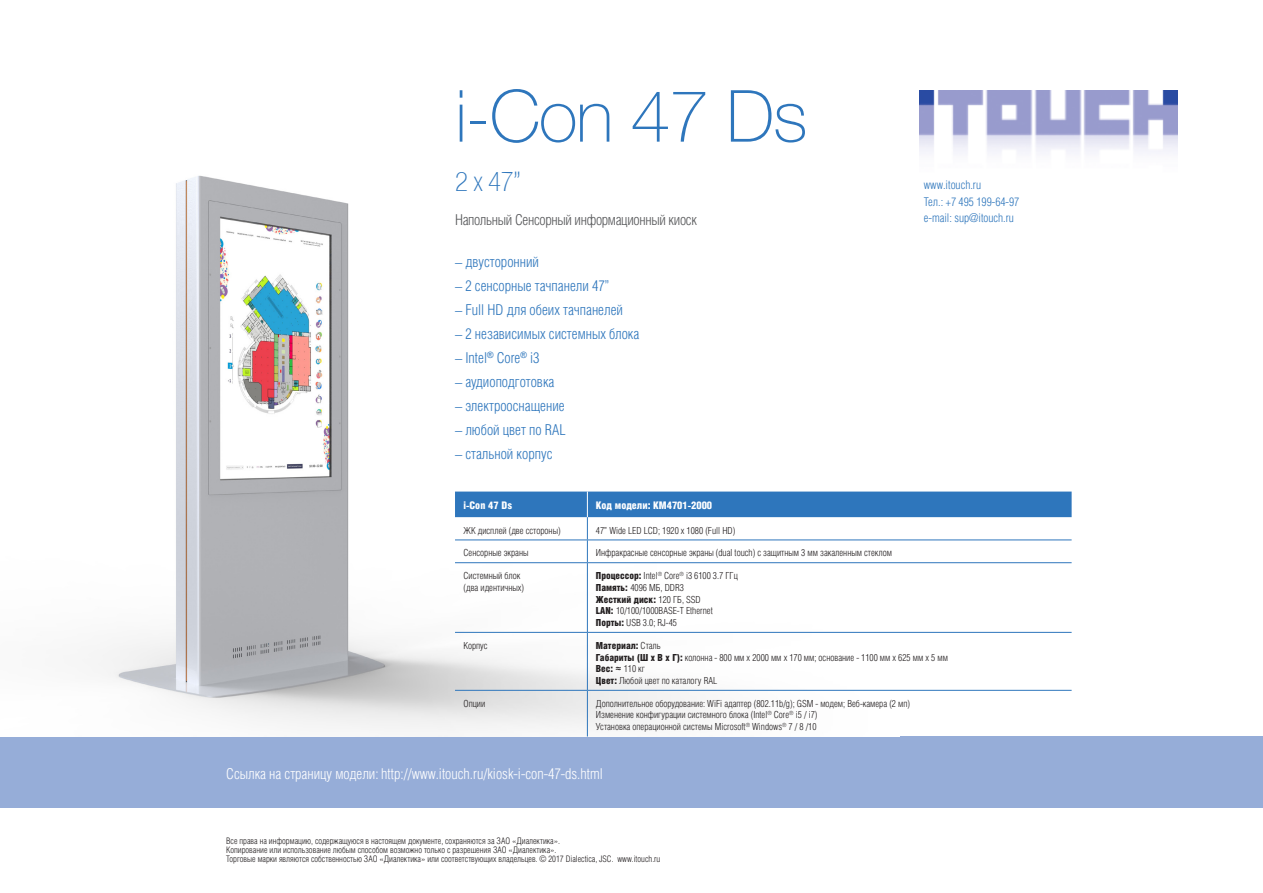
<style>
.page{position:relative;width:1263px;height:893px;background:#fff}
.page>*{position:absolute;margin:0;border:0;box-sizing:border-box;transform-origin:0 0}
.t1{font:100 72px "Helvetica Neue LT";letter-spacing:-.02em;color:#2e76bc}
.t2{font:100 condensed 27px "Helvetica Neue LT";color:#2e76bc}
.t3{font:300 15px "Helios Cond";color:#2e76bc}
.t4{font:300 15px "Helios Cond";color:#fff}
.t5{font:300 15px "Helios Cond";letter-spacing:-.02em;color:#57585a}
.text_tabl_1{font:300 12px "Helios Cond";color:#2e76bc}
.text_tabl_header{font:900 10.5px "Helios Cond";color:#fff}
.text_tabl_1-2{font:300 9.75px "Helios Cond";color:#231f20}
.text_tabl_1-3{font:900 9.75px "Helios Cond";color:#231f20}
.t6{font:300 9px "Helios Cond";color:#231f20}
.s1{font-weight:900}
.s2{font-weight:300}
.s3{font-family:"Arial";font-weight:400}
</style>
<div class="page">
<div style="left:0;top:736px;width:1263px;height:72px;background:#96add8"></div>
<img style="left:98px;top:175px;width:802px;height:561px">
<svg style="left:455px;top:492px;width:616px;height:70px"></svg>
<hr style="left:455px;top:562px;width:132px;height:1px;background:#2e76bc">
<hr style="left:587px;top:562px;width:484px;height:1px;background:#2e76bc">
<hr style="left:587px;top:563px;width:1px;height:69px;background:#2e76bc">
<hr style="left:455px;top:632px;width:132px;height:1px;background:#2e76bc">
<hr style="left:587px;top:632px;width:484px;height:1px;background:#2e76bc">
<hr style="left:587px;top:633px;width:1px;height:57px;background:#2e76bc">
<hr style="left:455px;top:690px;width:132px;height:1px;background:#2e76bc">
<hr style="left:587px;top:690px;width:484px;height:1px;background:#2e76bc">
<hr style="left:587px;top:691px;width:1px;height:45px;background:#2e76bc">
<img style="left:919px;top:90px;width:259px;height:62px">
<p class="t1" style="left:455px;top:75px;width:354px">i-Con 47 Ds</p>
<p class="t2" style="left:455px;top:167px;width:68px">2 x 47”</p>
<p class="t5" style="left:455px;top:211px;width:243px">Напольный Сенсорный информационный киоск</p>
<p class="t3" style="left:455px;top:254px;width:86px">– двусторонний</p>
<p class="t3" style="left:455px;top:278px;width:156px">– 2 сенсорные тачпанели 47”</p>
<p class="t3" style="left:455px;top:302px;width:170px">– Full HD для обеих тачпанелей</p>
<p class="t3" style="left:455px;top:326px;width:186px">– 2 независимых системных блока</p>
<p class="t3" style="left:455px;top:350px;width:86px">– Intel<sup>®</sup> Core<sup>®</sup> i3</p>
<p class="t3" style="left:455px;top:374px;width:101px">– аудиоподготовка</p>
<p class="t3" style="left:455px;top:398px;width:111px">– электрооснащение</p>
<p class="t3" style="left:455px;top:422px;width:112px">– любой цвет по RAL</p>
<p class="t3" style="left:455px;top:446px;width:99px">– стальной корпус</p>
<p class="text_tabl_header" style="left:463px;top:499px;width:50px">i-Con 47 Ds</p>
<p class="text_tabl_header" style="left:596px;top:499px;width:118px">Код модели: KM4701-2000</p>
<p class="text_tabl_1-2" style="left:463px;top:525px;width:99px">ЖК дисплей (две сстороны)</p>
<p class="text_tabl_1-2" style="left:596px;top:525px;width:141px">47” Wide LED LCD; 1920 x 1080 (Full HD)</p>
<p class="text_tabl_1-2" style="left:463px;top:547px;width:67px">Сенсорные экраны</p>
<p class="text_tabl_1-2" style="left:596px;top:547px;width:298px">Инфракрасные сенсорные экраны (dual touch) c защитным 3 мм закаленным стеклом</p>
<p class="text_tabl_1-2" style="left:463px;top:570px;width:58px">Системный блок</p>
<p class="text_tabl_1-2" style="left:463px;top:582px;width:62px">(два идентичных)</p>
<p class="text_tabl_1-2" style="left:596px;top:570px;width:144px"><span class="s1">Процессор:</span> Intel<sup>®</sup> Core<sup>®</sup> i3 6100 3.7 ГГц</p>
<p class="text_tabl_1-2" style="left:596px;top:582px;width:90px"><span class="s1">Память:</span> 4096 МБ, DDR3</p>
<p class="text_tabl_1-3" style="left:596px;top:593px;width:106px">Жесткий диск: <span class="s2">120 ГБ, SSD</span></p>
<p class="text_tabl_1-2" style="left:596px;top:605px;width:118px"><span class="s1">LAN:</span> 10/100/1000BASE-T Ethernet</p>
<p class="text_tabl_1-2" style="left:596px;top:617px;width:83px"><span class="s1">Порты:</span> USB 3.0; RJ-45</p>
<p class="text_tabl_1" style="left:924px;top:178px;width:59px">www.itouch.ru</p>
<p class="text_tabl_1" style="left:924px;top:195px;width:97px">Тел.: +7 495 199-64-97</p>
<p class="text_tabl_1" style="left:924px;top:211px;width:92px">e-mail: sup@itouch.ru</p>
<p class="text_tabl_1-2" style="left:463px;top:640px;width:26px">Корпус</p>
<p class="text_tabl_1-3" style="left:596px;top:640px;width:66px">Материал: <span class="s2">Сталь</span></p>
<p class="text_tabl_1-2" style="left:596px;top:652px;width:354px"><span class="s1">Габариты (Ш х В х Г):</span> колонна - 800 мм х 2000 мм х 170 мм; основание - 1100 мм x 625 мм х 5 мм</p>
<p class="text_tabl_1-2" style="left:596px;top:663px;width:51px"><span class="s1">Вес:</span> <span class="s3">≈</span> 110 кг</p>
<p class="text_tabl_1-2" style="left:596px;top:675px;width:123px"><span class="s1">Цвет:</span> Любой цвет по каталогу RAL</p>
<p class="text_tabl_1-2" style="left:463px;top:698px;width:23px">Опции</p>
<p class="text_tabl_1-2" style="left:596px;top:698px;width:316px">Дополнительное оборудование: WiFi адаптер (802.11b/g); GSM - модем; Веб-камера (2 мп)</p>
<p class="text_tabl_1-2" style="left:596px;top:710px;width:223px">Изменение конфигурации системного блока (Intel<sup>®</sup> Core<sup>®</sup> i5 / i7)</p>
<p class="text_tabl_1-2" style="left:596px;top:721px;width:222px">Установка операционной системы Microsoft<sup>®</sup> Windows<sup>®</sup> 7 / 8 /10</p>
<p class="t4" style="left:226px;top:765px;width:378px">Ссылка на страницу модели: http://www.itouch.ru/kiosk-i-con-47-ds.html</p>
<p class="t6" style="left:226px;top:835px;width:335px">Все права на информацию, содержащуюся в настоящем документе, сохраняются за ЗАО «Диалектика».</p>
<p class="t6" style="left:226px;top:844px;width:332px">Копирование или использование любым способом возможно только с разрешения ЗАО «Диалектика».</p>
<p class="t6" style="left:226px;top:853px;width:436px">Торговые марки являются собственностью ЗАО «Диалектика» или соответствующих владельцев. © 2017 Dialectica, JSC. www.itouch.ru</p>
</div>
